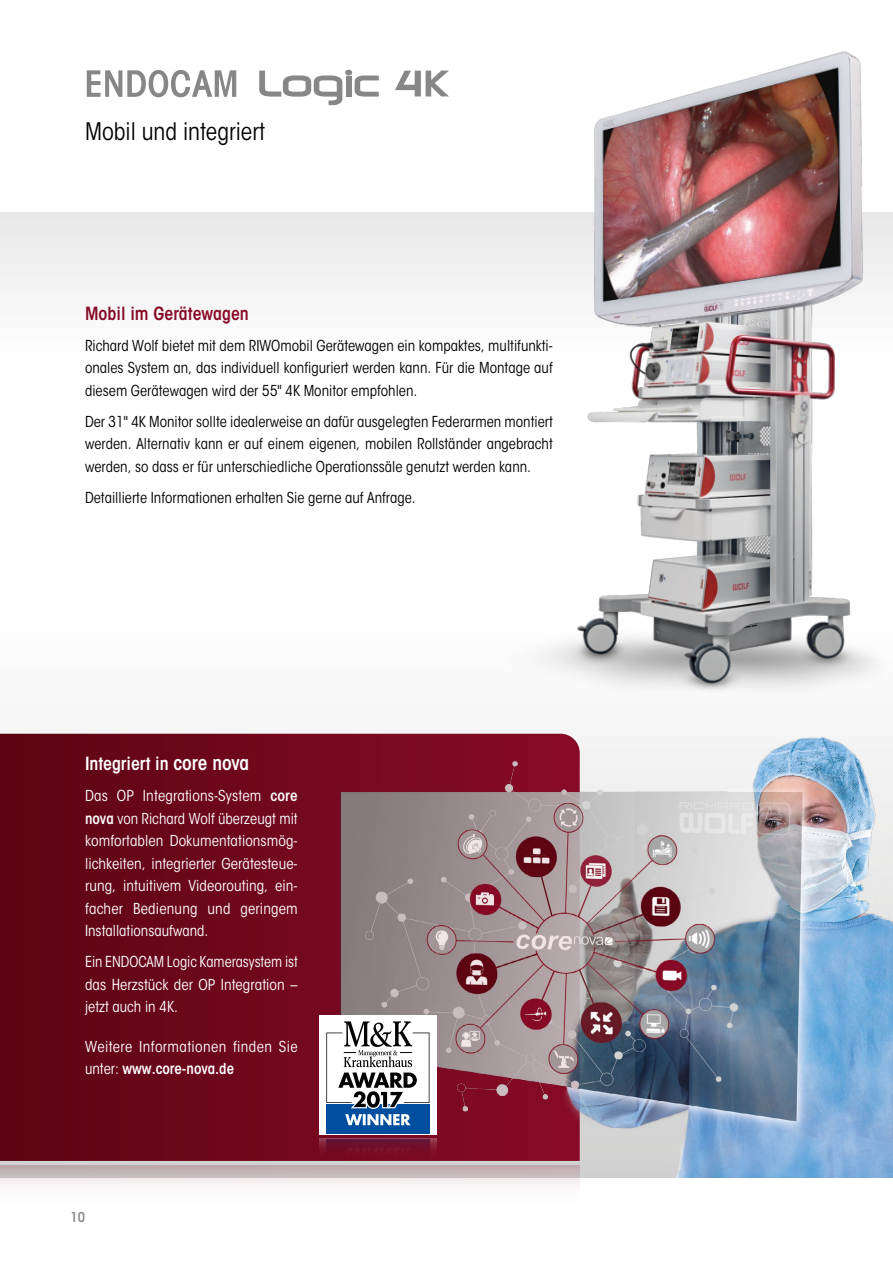
<style>
.page{position:relative;width:893px;height:1263px;background:#fff}
.page>*{position:absolute;margin:0;border:0;box-sizing:border-box;transform-origin:0 0}
.t1{font:condensed 24px "ITC Avant Garde Std";color:#000}
.t2{font:600 condensed 18px "ITC Avant Garde Std";color:#fff}
.t3{font:600 condensed 18px "ITC Avant Garde Std";color:#880a26}
.t4{font:condensed 15px/22.5px "ITC Avant Garde Std";color:#000;text-align:justify}
.t5{font:condensed 15px/22.5px "ITC Avant Garde Std";letter-spacing:.005em;color:#fff;text-align:justify}
.t6{font:condensed 15px/22.5px "ITC Avant Garde Std";letter-spacing:.025em;color:#fff}
.t7{font:600 condensed 13.5px "ITC Avant Garde Std";color:#878787}
.s1{font-size:19.5px}
.s2{font-weight:600}
</style>
<div class="page">
<div style="left:0;top:612px;width:893px;height:566px;background:#f9f9f9"></div>
<div style="left:0;top:213px;width:893px;height:148px;background:#f3f3f3"></div>
<svg style="left:87px;top:70px;width:149px;height:27px"></svg>
<svg style="left:259px;top:70px;width:120px;height:35px"></svg>
<svg style="left:395px;top:71px;width:54px;height:25px"></svg>
<svg style="left:0;top:1166px;width:580px;height:19px"></svg>
<svg style="left:0;top:734px;width:309px;height:427px;background:#670618"></svg>
<img style="left:309px;top:733px;width:584px;height:445px">
<svg style="left:319px;top:1138px;width:118px;height:37px"></svg>
<div style="left:319px;top:1015px;width:118px;height:119px;background:#fff"></div>
<svg style="left:326px;top:1021px;width:103px;height:154px"></svg>
<img style="left:480px;top:51px;width:413px;height:639px">
<h1 class="t1" style="left:85px;top:117px;width:182px">Mobil und integriert</h1>
<p class="t3" style="left:85px;top:302px;width:165px">Mobil im Gerätewagen</p>
<p class="t4" style="left:85px;top:334px;width:469px">Richard Wolf bietet mit dem RIWOmobil Gerätewagen ein kompaktes, multifunkti&shy;onales System an, das individuell konfiguriert werden kann. Für die Montage auf diesem Gerätewagen wird der 55" 4K Monitor empfohlen.</p>
<p class="t4" style="left:85px;top:410px;width:469px">Der 31" 4K Monitor sollte idealerweise an dafür ausgelegten Federarmen montiert werden. Alternativ kann er auf einem eigenen, mobilen Rollständer angebracht werden, so dass er für unterschiedliche Operationssäle genutzt werden kann.</p>
<p class="t4" style="left:85px;top:486px;width:332px">Detaillierte Informationen erhalten Sie gerne auf Anfrage.</p>
<p class="t2" style="left:85px;top:752px;width:166px">Integriert in <span class="s1">core nova</span></p>
<p class="t5" style="left:85px;top:784px;width:214px">Das OP Integrations-System <span class="s2">core nova</span> von Richard Wolf überzeugt mit komfortablen Dokumentationsmög&shy;lichkeiten, integrierter Gerätesteue&shy;rung, intuitivem Videorouting, ein&shy;facher Bedienung und geringem Installationsaufwand.</p>
<p class="t5" style="left:85px;top:950px;width:214px">Ein ENDOCAM Logic Kamerasystem ist das Herzstück der OP Integration – jetzt auch in 4K.</p>
<p class="t6" style="left:85px;top:1035px;width:214px">Weitere Informationen finden Sie unter: <span class="s2">www.core-nova.de</span></p>
<p class="t7" style="left:70px;top:1208px;width:16px">10</p>
</div>
